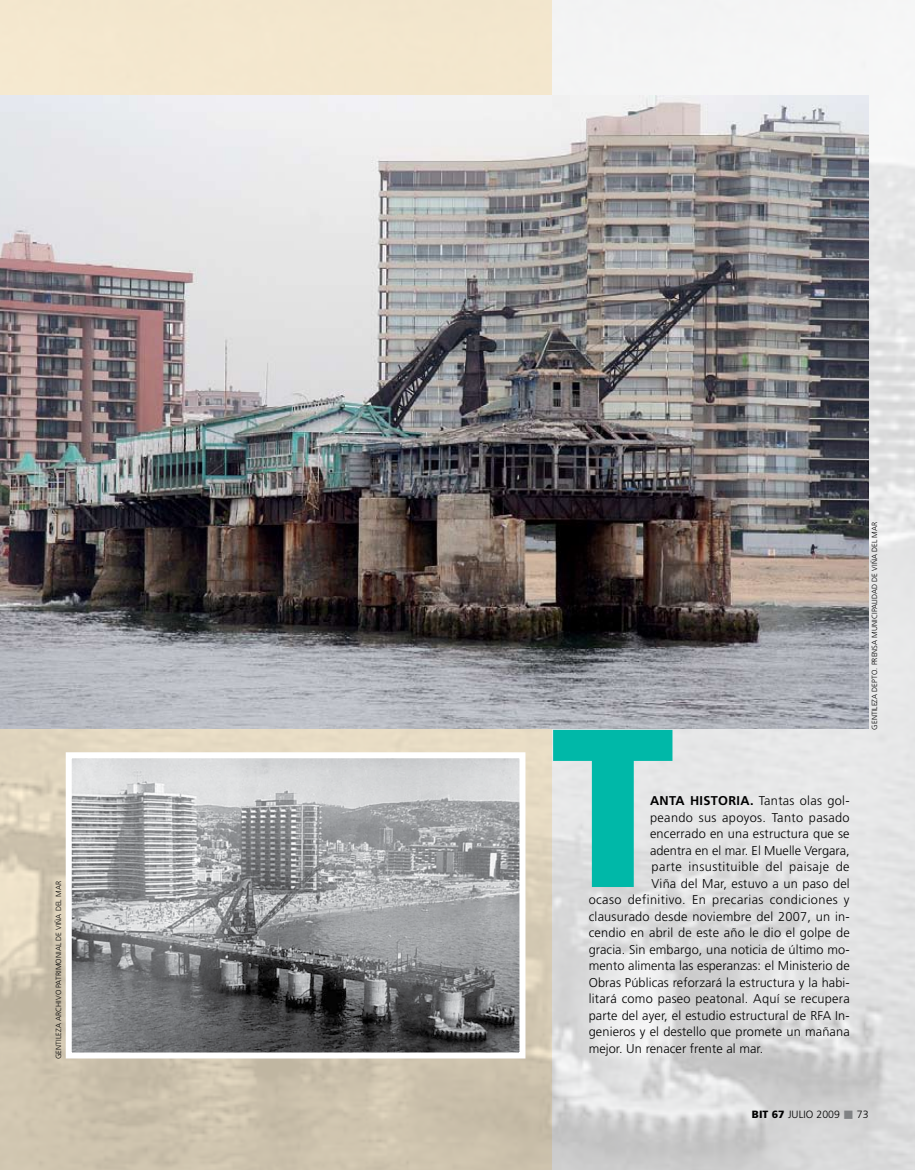
<style>
.page{position:relative;width:915px;height:1170px;background:#fff}
.page>*{position:absolute;margin:0;border:0;box-sizing:border-box;transform-origin:0 0}
.t1{font:900 225px "Frutiger";color:#00b8a8}
.t2{font:300 12.75px "Frutiger";letter-spacing:.01em;color:#000}
.t3{font:300 12.75px "Frutiger";letter-spacing:.035em;color:#000}
.t4{font:300 12.75px "Frutiger";letter-spacing:.04em;color:#000}
.t5{font:300 10.5px "Frutiger";letter-spacing:.005em;color:#000}
.t6{font:300 7.5px "Frutiger";letter-spacing:.005em;color:#000}
.s1{font-weight:700}
.s2{font-weight:900}
.s3{color:#808284}
</style>
<div class="page">
<img style="left:0;top:0;width:914px;height:1169px">
<img style="left:0;top:96px;width:867px;height:633px">
<img style="left:73px;top:759px;width:445px;height:292px">
<div style="left:66px;top:752px;width:459px;height:306px;border:6px solid #fff"></div>
<p class="t6" style="left:54px;top:1058px;width:179px;rotate:-90deg">Gentileza archivo patrim onial de viña del mar</p>
<h1 class="t1" style="left:550px;top:672px;width:127px">T</h1>
<p class="t2" style="left:650px;top:793px;width:201px"><span class="s1">ANTA HISTORIA.</span> Tantas olas gol-</p>
<p class="t2" style="left:650px;top:810px;width:201px">peando sus apoyos. Tanto pasado</p>
<p class="t2" style="left:650px;top:826px;width:201px">encerrado en una estructura que se</p>
<p class="t2" style="left:650px;top:843px;width:201px">adentra en el mar. El Muelle Vergara,</p>
<p class="t4" style="left:651px;top:859px;width:199px">parte insustituible del paisaje de</p>
<p class="t2" style="left:651px;top:876px;width:199px">Viña del Mar, estuvo a un paso del</p>
<p class="t3" style="left:588px;top:892px;width:262px">ocaso definitivo. En precarias condiciones y</p>
<p class="t2" style="left:588px;top:909px;width:262px">clausurado desde noviembre del 2007, un in-</p>
<p class="t2" style="left:588px;top:925px;width:262px">cendio en abril de este año le dio el golpe de</p>
<p class="t2" style="left:588px;top:942px;width:262px">gracia. Sin embargo, una noticia de último mo-</p>
<p class="t2" style="left:588px;top:958px;width:262px">mento alimenta las esperanzas: el Ministerio de</p>
<p class="t2" style="left:588px;top:975px;width:262px">Obras Públicas reforzará la estructura y la habi-</p>
<p class="t2" style="left:588px;top:991px;width:262px">litará como paseo peatonal. Aquí se recupera</p>
<p class="t2" style="left:588px;top:1008px;width:262px">parte del ayer, el estudio estructural de RFA In-</p>
<p class="t2" style="left:588px;top:1024px;width:262px">genieros y el destello que promete un mañana</p>
<p class="t2" style="left:588px;top:1041px;width:176px">mejor. U n renacer frente al mar.</p>
<p class="t6" style="left:869px;top:729px;width:209px;rotate:-90deg">Gentileza depto. prensa m unicipalidad de viña del mar</p>
<p class="t5" style="left:751px;top:1108px;width:118px"><span class="s2">BIT 67</span> julio 2009 <span class="s3">■</span> 73</p>
</div>
